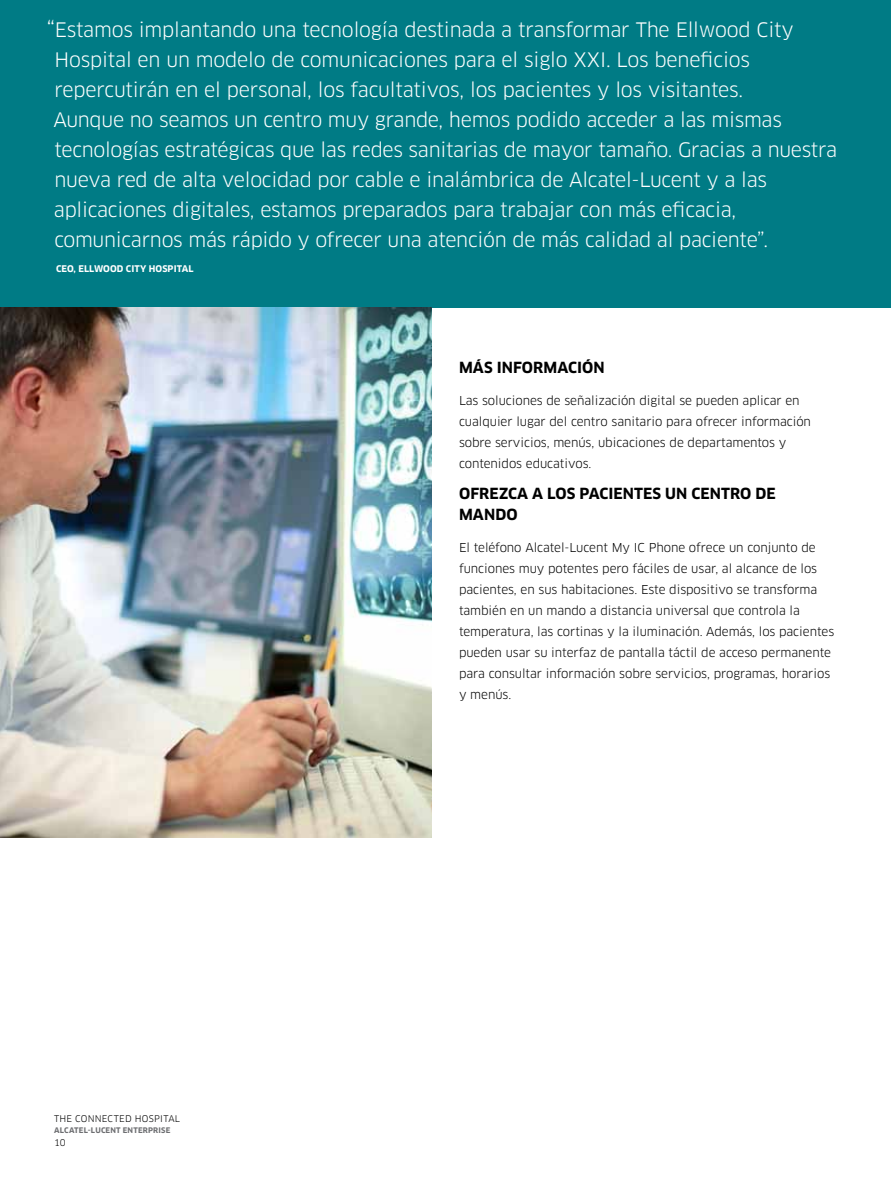
<style>
.page{position:relative;width:891px;height:1188px;background:#fff}
.page>*{position:absolute;margin:0;border:0;box-sizing:border-box;transform-origin:0 0}
.t1{font:19.5px/30px "Clan OT";letter-spacing:-.015em;color:#fff}
.t2{font:700 15px/21px "Clan OT";letter-spacing:.005em;color:#000}
.t3{font:12px/21px "Clan OT";letter-spacing:-.005em;color:#000}
.t4{font:700 9px "Clan OT";letter-spacing:.01em;color:#fff}
.t5{font:9px "Clan OT";letter-spacing:.03em;color:#000}
.t6{font:700 7.5px "Clan OT";letter-spacing:.025em;color:#6d6e71}
.s1{font-size:21px}
</style>
<div class="page">
<div style="left:0;top:0;width:891px;height:308px;background:#007b85"></div>
<img style="left:0;top:308px;width:432px;height:530px">
<p class="t1" style="left:53px;top:15px;width:785px;text-indent:-6px"><span class="s1">“</span>Estamos implantando una tecnología destinada a transformar The Ellwood City Hospital en un modelo de comunicaciones para el siglo XXI . Los beneficios repercutirán en el personal, los facultativos, los pacientes y los visitantes.<br>Aunque no seamos un centro muy grande, hemos podido acceder a las mismas tecnologías estratégicas que las redes sanitarias de mayor tamaño. Gracias a nuestra nueva red de alta velocidad por cable e inalámbrica de Alcatel-Lucent y a las aplicaciones digitales, estamos preparados para trabajar con más eficacia, comunicarnos más rápido y ofrecer una atención de más calidad al paciente”.</p>
<p class="t4" style="left:56px;top:264px;width:7px">CEO</p>
<p class="t4" style="left:74px;top:264px;width:121px">, ELLWOOD CITY HOSPITAL</p>
<p class="t5" style="left:54px;top:1113px;width:125px">th e connected hospital</p>
<p class="t6" style="left:54px;top:1126px;width:118px">ALCATEL-LUCENT ENTERPRISE</p>
<p class="t5" style="left:54px;top:1138px;width:13px">10</p>
<p class="t2" style="left:459px;top:358px;width:147px">MÁS INFORMACIÓN</p>
<p class="t3" style="left:459px;top:390px;width:354px">Las soluciones de señalización digital se pueden aplicar en cualquier lugar del centro sanitario para ofrecer información sobre servicios, menús, ubicaciones de departamentos y contenidos educativos.</p>
<p class="t2" style="left:459px;top:484px;width:318px">OFREZCA A LOS PACIENTES UN CENTRO DE<br>MANDO</p>
<p class="t3" style="left:459px;top:537px;width:377px">El teléfono Alcatel-Lucent My I C Phone ofrece un conjunto de funciones muy potentes pero fáciles de usar, al alcance de los pacientes, en sus habitaciones. Este dispositivo se transforma también en un mando a distancia universal que controla la temperatura, las cortinas y la iluminación. Además, los pacientes pueden usar su interfaz de pantalla táctil de acceso permanente para consultar información sobre servicios, programas, horarios y menús.</p>
</div>
